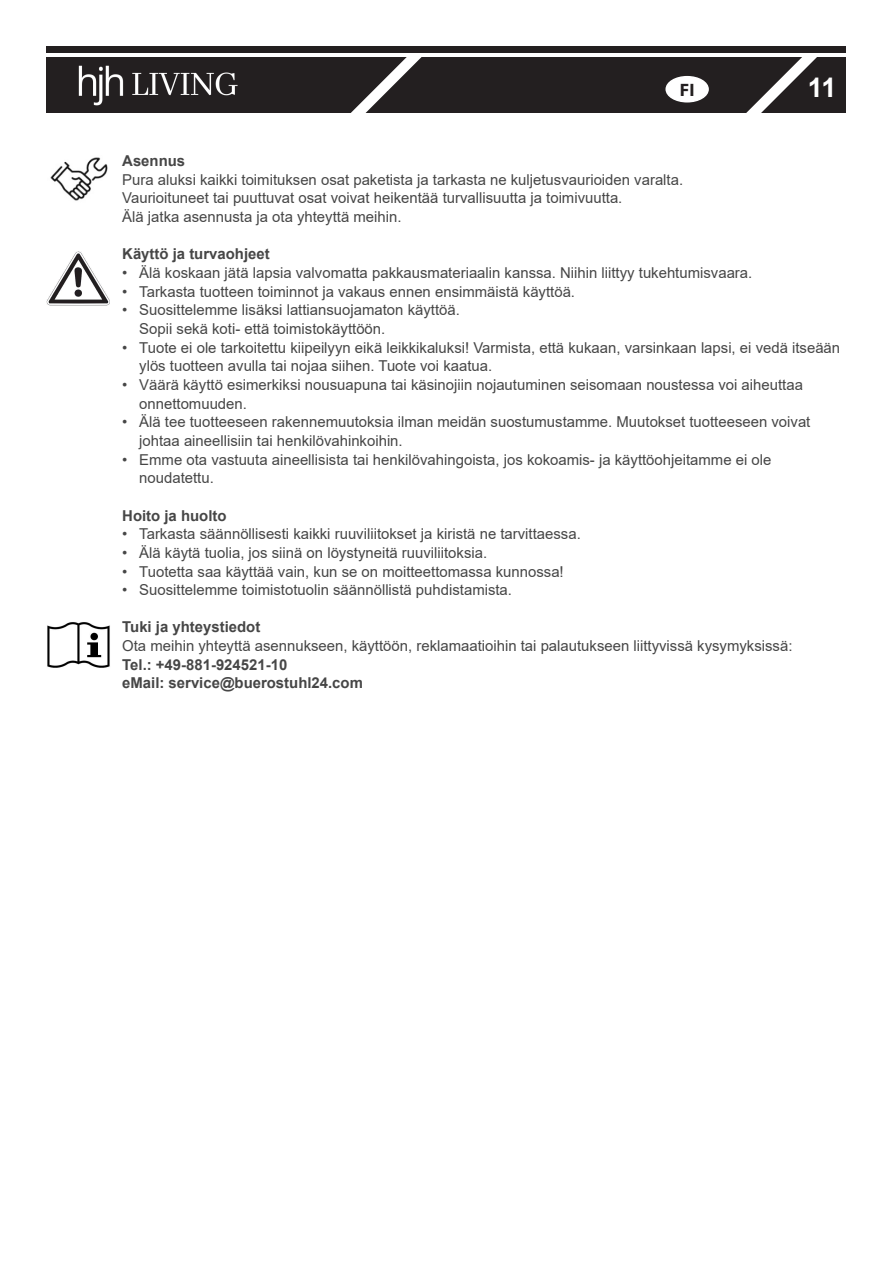
<style>
.page{position:relative;width:893px;height:1263px;background:#fff}
.page>*{position:absolute;margin:0;border:0;box-sizing:border-box;transform-origin:0 0}
.t1{font:700 27px "Arial";color:#fff}
.t2{font:700 18px "Myriad Pro";color:#231f20}
.Überschrift_2{font:15px "Arial";color:#464646}
.Überschrift_2-2{font:700 15px "Arial";color:#464646}
</style>
<div class="page">
<img style="left:47px;top:251px;width:63px;height:54px">
<img style="left:47px;top:622px;width:63px;height:46px">
<img style="left:50px;top:157px;width:58px;height:44px">
<svg style="left:226px;top:46px;width:96px;height:67px"></svg>
<div style="left:47px;top:57px;width:799px;height:55px;background:#231f20"></div>
<svg style="left:338px;top:46px;width:96px;height:67px"></svg>
<svg style="left:733px;top:46px;width:96px;height:67px"></svg>
<div style="left:47px;top:47px;width:799px;height:6px;background:#231f20"></div>
<img style="left:78px;top:53px;width:162px;height:53px">
<div style="left:666px;top:77px;width:42px;height:25px;background:#fff;border-radius:50%"></div>
<div style="left:665px;top:76px;width:44px;height:27px;border:2px solid #fff;border-radius:50%"></div>
<p class="t2" style="left:680px;top:78px;width:16px">FI</p>
<p class="t1" style="left:808px;top:69px;width:30px">11</p>
<p class="Überschrift_2-2" style="left:122px;top:150px;width:64px">Asennus</p>
<p class="Überschrift_2" style="left:122px;top:169px;width:562px">Pura aluksi kaikki toimituksen osat paketista ja tarkasta ne kuljetusvaurioiden varalta.</p>
<p class="Überschrift_2" style="left:122px;top:188px;width:502px">Vaurioituneet tai puuttuvat osat voivat heikentää turvallisuutta ja toimivuutta.</p>
<p class="Überschrift_2" style="left:122px;top:206px;width:281px">Älä jatka asennusta ja ota yhteyttä meihin.</p>
<p class="Überschrift_2-2" style="left:122px;top:244px;width:149px">Käyttö ja turvaohjeet</p>
<p class="Überschrift_2" style="left:122px;top:262px;width:632px">• Älä koskaan jätä lapsia valvomatta pakkausmateriaalin kanssa. Niihin liittyy tukehtumisvaara.</p>
<p class="Überschrift_2" style="left:122px;top:281px;width:454px">• Tarkasta tuotteen toiminnot ja vakaus ennen ensimmäistä käyttöä.</p>
<p class="Überschrift_2" style="left:122px;top:300px;width:339px">• Suosittelemme lisäksi lattiansuojamaton käyttöä.</p>
<p class="Überschrift_2" style="left:139px;top:318px;width:248px">Sopii sekä koti- että toimistokäyttöön.</p>
<p class="Überschrift_2" style="left:122px;top:337px;width:719px">• Tuote ei ole tarkoitettu kiipeilyyn eikä leikkikaluksi! Varmista, että kukaan, varsinkaan lapsi, ei vedä itseään</p>
<p class="Überschrift_2" style="left:139px;top:356px;width:354px">ylös tuotteen avulla tai nojaa siihen. Tuote voi kaatua.</p>
<p class="Überschrift_2" style="left:122px;top:374px;width:682px">• Väärä käyttö esimerkiksi nousuapuna tai käsinojiin nojautuminen seisomaan noustessa voi aiheuttaa</p>
<p class="Überschrift_2" style="left:139px;top:393px;width:109px">onnettomuuden.</p>
<p class="Überschrift_2" style="left:122px;top:412px;width:690px">• Älä tee tuotteeseen rakennemuutoksia ilman meidän suostumustamme. Muutokset tuotteeseen voivat</p>
<p class="Überschrift_2" style="left:139px;top:430px;width:265px">johtaa aineellisiin tai henkilövahinkoihin.</p>
<p class="Überschrift_2" style="left:122px;top:449px;width:651px">• Emme ota vastuuta aineellisista tai henkilövahingoista, jos kokoamis- ja käyttöohjeitamme ei ole</p>
<p class="Überschrift_2" style="left:139px;top:468px;width:76px">noudatettu.</p>
<p class="Überschrift_2-2" style="left:122px;top:505px;width:106px">Hoito ja huolto</p>
<p class="Überschrift_2" style="left:122px;top:524px;width:460px">• Tarkasta säännöllisesti kaikki ruuviliitokset ja kiristä ne tarvittaessa.</p>
<p class="Überschrift_2" style="left:122px;top:542px;width:366px">• Älä käytä tuolia, jos siinä on löystyneitä ruuviliitoksia.</p>
<p class="Überschrift_2" style="left:122px;top:561px;width:443px">• Tuotetta saa käyttää vain, kun se on moitteettomassa kunnossa!</p>
<p class="Überschrift_2" style="left:122px;top:579px;width:391px">• Suosittelemme toimistotuolin säännöllistä puhdistamista.</p>
<p class="Überschrift_2-2" style="left:122px;top:617px;width:140px">Tuki ja yhteystiedot</p>
<p class="Überschrift_2" style="left:122px;top:635px;width:672px">Ota meihin yhteyttä asennukseen, käyttöön, reklamaatioihin tai palautukseen liittyvissä kysymyksissä:</p>
<p class="Überschrift_2-2" style="left:122px;top:654px;width:167px">Tel.: +49-881-924521-10</p>
<p class="Überschrift_2-2" style="left:122px;top:672px;width:242px">eMail: service@buerostuhl24.com</p>
</div>
